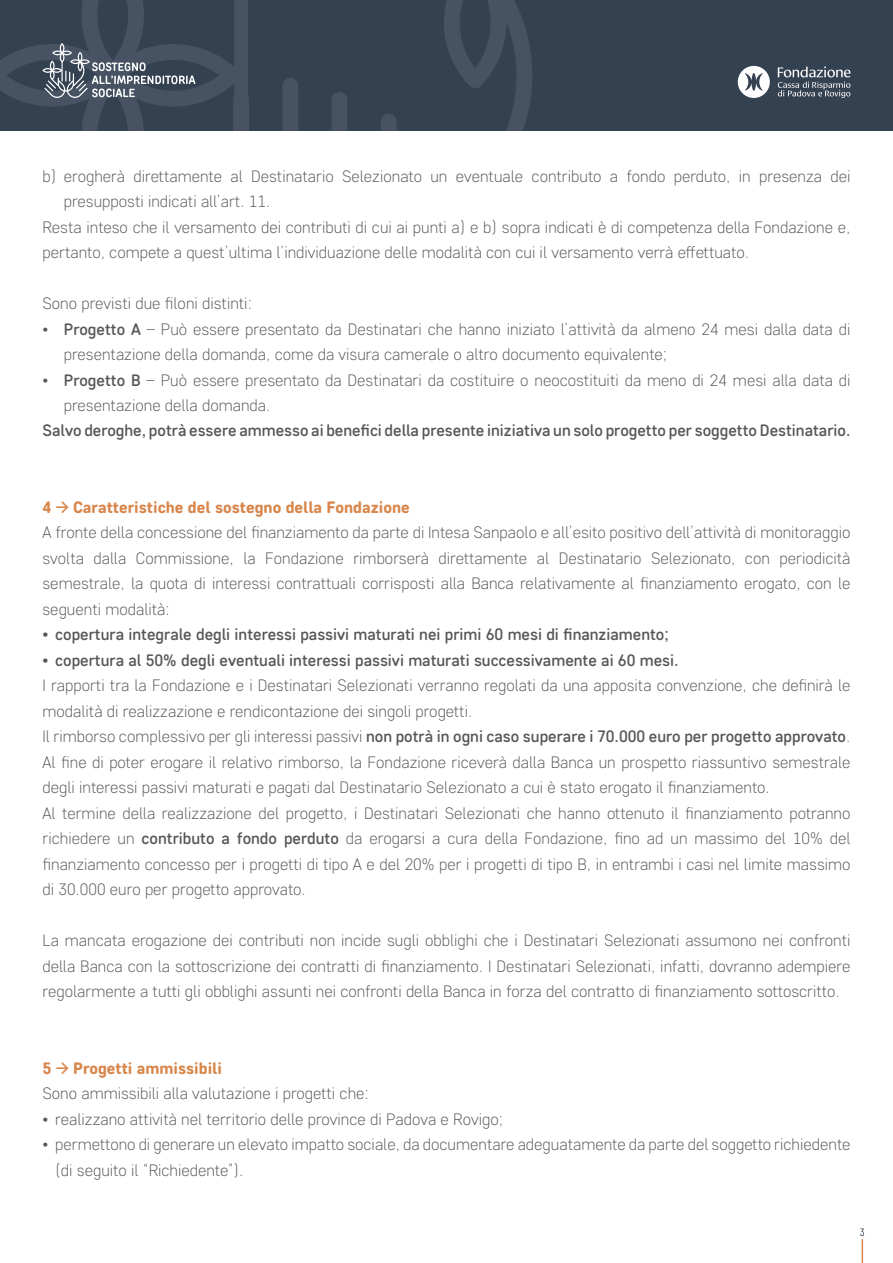
<style>
.page{position:relative;width:893px;height:1263px;background:#fff}
.page>*{position:absolute;margin:0;border:0;box-sizing:border-box;transform-origin:0 0}
.t1{font:300 16.5px/25.5px "Core Sans DS25";color:#575756}
.t2{font:500 16.5px "Core Sans DS45";color:#575756}
.t3{font:800 16.5px "Core Sans DS65";color:#d8874c}
.t4{font:300 10.5px "Barlow Condensed";color:#000}
.s1{font-family:"Core Sans DS45";font-weight:500}
.s2{font-family:"neue UXUI Icons Rounded";font-weight:900}
.s3{font-family:"Core Sans DS25";font-weight:300}
</style>
<div class="page">
<div style="left:0;top:0;width:893px;height:130px;background:#344151"></div>
<svg style="left:444px;top:0;width:88px;height:130px"></svg>
<svg style="left:738px;top:66px;width:32px;height:32px"></svg>
<svg style="left:778px;top:66px;width:72px;height:32px"></svg>
<svg style="left:862px;top:1239px;width:1px;height:24px"></svg>
<svg style="left:0;top:0;width:397px;height:130px"></svg>
<p class="t1" style="left:43px;top:162px;width:809px">b) erogherà direttamente al Destinatario Selezionato un eventuale contributo a fondo perduto, in presenza dei</p>
<p class="t1" style="left:64px;top:188px;width:208px">presupposti indicati all’art. 11.</p>
<p class="t1" style="left:43px;top:213px;width:809px">Resta inteso che il versamento dei contributi di cui ai punti a) e b) sopra indicati è di competenza della Fondazione e,</p>
<p class="t1" style="left:43px;top:239px;width:708px">pertanto, compete a quest’ultima l’individuazione delle modalità con cui il versamento verrà effettuato.</p>
<p class="t1" style="left:43px;top:290px;width:211px">Sono previsti due filoni distinti:</p>
<p class="t1" style="left:64px;top:315px;width:788px;text-indent:-21px">• <span class="s1">Progetto A</span> – Può essere presentato da Destinatari che hanno iniziato l’attività da almeno 24 mesi dalla data di presentazione della domanda, come da visura camerale o altro documento equivalente;</p>
<p class="t1" style="left:64px;top:366px;width:788px;text-indent:-21px">• <span class="s1">Progetto B</span> – Può essere presentato da Destinatari da costituire o neocostituiti da meno di 24 mesi alla data di presentazione della domanda.</p>
<p class="t2" style="left:43px;top:420px;width:809px">Salvo deroghe, potrà essere ammesso ai benefici della presente iniziativa un solo progetto per soggetto Destinatario.</p>
<p class="t3" style="left:43px;top:496px;width:369px">4 <span class="s2">→</span> Caratteristiche del sostegno della Fondazione</p>
<p class="t1" style="left:43px;top:519px;width:809px;text-align:justify">A fronte della concessione del finanziamento da parte di Intesa Sanpaolo e all’esito positivo dell’attività di monitoraggio svolta dalla Commissione, la Fondazione rimborserà direttamente al Destinatario Selezionato, con periodicità semestrale, la quota di interessi contrattuali corrisposti alla Banca relativamente al finanziamento erogato, con le seguenti modalità:</p>
<p class="t2" style="left:43px;top:624px;width:628px">• copertura integrale degli interessi passivi maturati nei primi 60 mesi di finanziamento;</p>
<p class="t2" style="left:43px;top:649px;width:638px">• copertura al 50% degli eventuali interessi passivi maturati successivamente ai 60 mesi.</p>
<p class="t1" style="left:43px;top:672px;width:809px">I rapporti tra la Fondazione e i Destinatari Selezionati verranno regolati da una apposita convenzione, che definirà le modalità di realizzazione e rendicontazione dei singoli progetti.</p>
<p class="t2" style="left:43px;top:726px;width:809px"><span class="s3">Il rimborso complessivo per gli interessi passivi</span> non potrà in ogni caso superare i 70.000 euro per progetto approvato<span class="s3">.</span></p>
<p class="t1" style="left:43px;top:749px;width:809px">Al fine di poter erogare il relativo rimborso, la Fondazione riceverà dalla Banca un prospetto riassuntivo semestrale degli interessi passivi maturati e pagati dal Destinatario Selezionato a cui è stato erogato il finanziamento.<br>Al termine della realizzazione del progetto, i Destinatari Selezionati che hanno ottenuto il finanziamento potranno richiedere un <span class="s1">contributo a fondo perduto</span> da erogarsi a cura della Fondazione, fino ad un massimo del 10% del finanziamento concesso per i progetti di tipo A e del 20% per i progetti di tipo B, in entrambi i casi nel limite massimo di 30.000 euro per progetto approvato.</p>
<p class="t1" style="left:43px;top:927px;width:809px;text-align:justify">La mancata erogazione dei contributi non incide sugli obblighi che i Destinatari Selezionati assumono nei confronti della Banca con la sottoscrizione dei contratti di finanziamento. I Destinatari Selezionati, infatti, dovranno adempiere regolarmente a tutti gli obblighi assunti nei confronti della Banca in forza del contratto di finanziamento sottoscritto.</p>
<p class="t3" style="left:43px;top:1057px;width:181px">5 <span class="s2">→</span> Progetti ammissibili</p>
<p class="t1" style="left:43px;top:1080px;width:328px">Sono ammissibili alla valutazione i progetti che:</p>
<p class="t1" style="left:43px;top:1106px;width:462px">• realizzano attività nel territorio delle province di Padova e Rovigo;</p>
<p class="t1" style="left:55px;top:1131px;width:797px;text-indent:-13px">• permettono di generare un elevato impatto sociale, da documentare adeguatamente da parte del soggetto richiedente (di seguito il “Richiedente”).</p>
<p class="t4" style="left:860px;top:1226px;width:6px">3</p>
</div>
